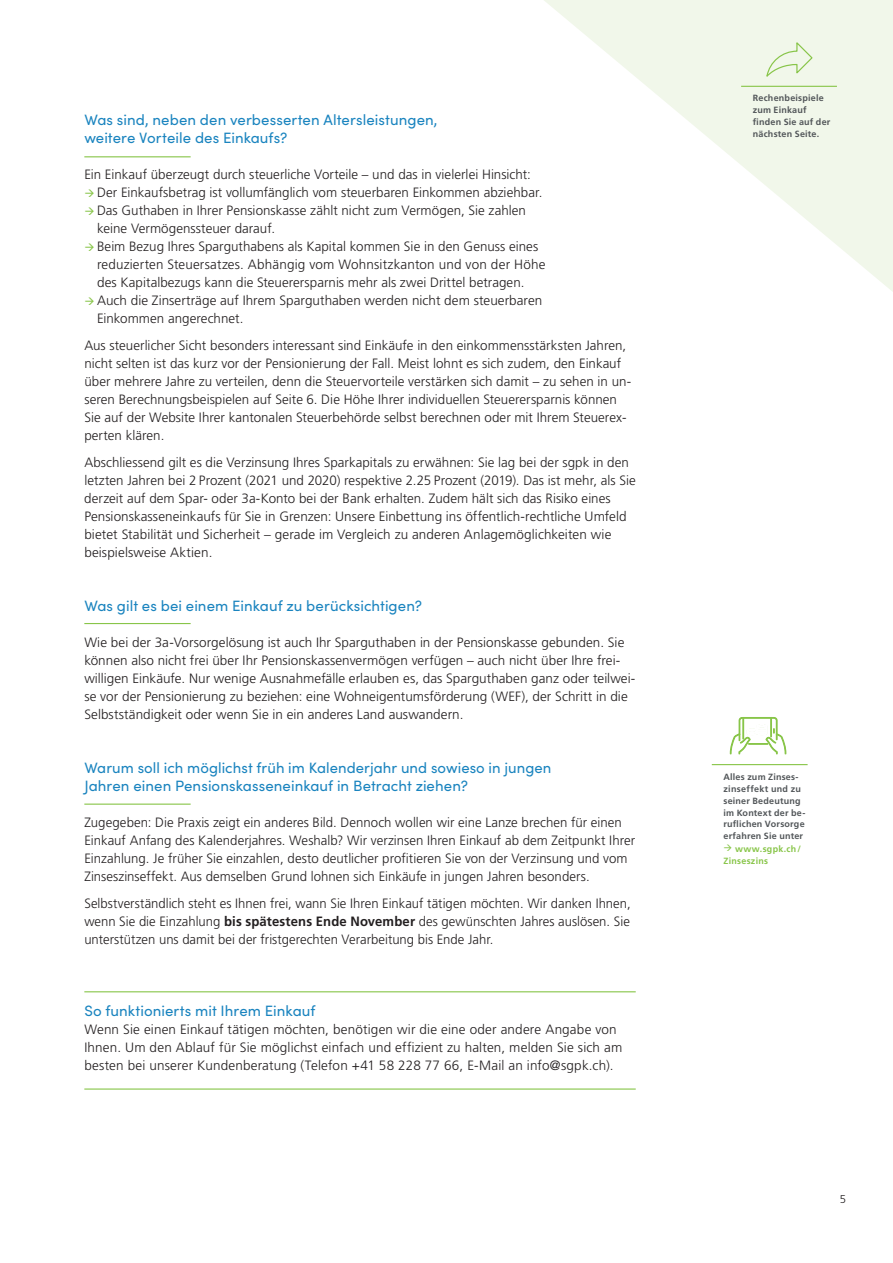
<style>
.page{position:relative;width:893px;height:1263px;background:#fff}
.page>*{position:absolute;margin:0;border:0;box-sizing:border-box;transform-origin:0 0}
.t1{font:15px/18px "Sofia Pro";letter-spacing:.005em;color:#1a84bf}
.t2{font:300 13.5px/18px "Frutiger LT Pro";letter-spacing:.005em;color:#231f20}
.t3{font:300 11.25px "Frutiger LT Pro";color:#231f20}
.t4{font:700 9px/12px "Frutiger LT Pro";letter-spacing:.025em;color:#525659}
.t5{font:700 9px/12px "Frutiger LT Pro";letter-spacing:.035em;color:#88c549}
.s1{color:#88c549}
.s2{font-weight:700}
</style>
<div class="page">
<hr style="left:712px;top:764px;width:96px;height:1px;background:#88c549">
<svg style="left:730px;top:717px;width:56px;height:37px"></svg>
<hr style="left:84px;top:623px;width:107px;height:1px;background:#88c549">
<hr style="left:84px;top:991px;width:552px;height:1px;background:#88c549">
<hr style="left:84px;top:1088px;width:552px;height:1px;background:#88c549">
<hr style="left:84px;top:803px;width:107px;height:2px;background:#88c549">
<hr style="left:84px;top:156px;width:107px;height:1px;background:#88c549">
<svg style="left:544px;top:0;width:349px;height:292px"></svg>
<hr style="left:741px;top:86px;width:96px;height:1px;background:#88c549">
<svg style="left:765px;top:40px;width:49px;height:40px;background:#e8f2dc"></svg>
<p class="t1" style="left:84px;top:110px;width:355px">Was sind, neben den verbesserten Altersleistungen, weitere Vorteile des Einkaufs?</p>
<p class="t2" style="left:84px;top:165px;width:448px">Ein Einkauf überzeugt durch steuerliche Vorteile – und das in vielerlei Hinsicht:</p>
<p class="t2" style="left:84px;top:183px;width:460px"><span class="s1">→</span> Der Einkaufsbetrag ist vollumfänglich vom steuerbaren Einkommen abziehbar.</p>
<p class="t2" style="left:97px;top:201px;width:430px;text-indent:-13px"><span class="s1">→</span> Das Guthaben in Ihrer Pensionskasse zählt nicht zum Vermögen, Sie zahlen keine Vermögenssteuer darauf.</p>
<p class="t2" style="left:97px;top:237px;width:450px;text-indent:-13px"><span class="s1">→</span> Beim Bezug Ihres Sparguthabens als Kapital kommen Sie in den Genuss eines reduzierten Steuersatzes. Abhängig vom Wohnsitzkanton und von der Höhe des Kapitalbezugs kann die Steuerersparnis mehr als zwei Drittel betragen.</p>
<p class="t2" style="left:97px;top:291px;width:447px;text-indent:-13px"><span class="s1">→</span> Auch die Zinserträge auf Ihrem Sparguthaben werden nicht dem steuerbaren<br>Einkommen angerechnet.</p>
<p class="t2" style="left:84px;top:336px;width:548px">Aus steuerlicher Sicht besonders interessant sind Einkäufe in den einkommensstärksten Jahren, nicht selten ist das kurz vor der Pensionierung der Fall. Meist lohnt es sich zudem, den Einkauf über mehrere Jahre zu verteilen, denn die Steuervorteile verstärken sich damit – zu sehen in un&shy;seren Berechnungsbeispielen auf Seite 6. Die Höhe Ihrer individuellen Steuerersparnis können Sie auf der Website Ihrer kantonalen Steuerbehörde selbst berechnen oder mit Ihrem Steuerex&shy;perten klären.</p>
<p class="t2" style="left:84px;top:453px;width:553px">Abschliessend gilt es die Verzinsung Ihres Sparkapitals zu erwähnen: Sie lag bei der sgpk in den letzten Jahren bei 2 Prozent (2021 und 2020) respektive 2.25 Prozent (2019). Das ist mehr, als Sie derzeit auf dem Spar- oder 3a-Konto bei der Bank erhalten. Zudem hält sich das Risiko eines Pensionskasseneinkaufs für Sie in Grenzen: Unsere Einbettung ins öffentlich-rechtliche Umfeld bietet Stabilität und Sicherheit – gerade im Vergleich zu anderen Anlagemöglichkeiten wie beispielsweise Aktien.</p>
<p class="t1" style="left:84px;top:596px;width:339px">Was gilt es bei einem Einkauf zu berücksichtigen?</p>
<p class="t2" style="left:84px;top:633px;width:553px">Wie bei der 3a-Vorsorgelösung ist auch Ihr Sparguthaben in der Pensionskasse gebunden. Sie können also nicht frei über Ihr Pensionskassenvermögen verfügen – auch nicht über Ihre frei&shy;willigen Einkäufe. Nur wenige Ausnahmefälle erlauben es, das Sparguthaben ganz oder teilwei&shy;se vor der Pensionierung zu beziehen: eine Wohneigentumsförderung (WEF), der Schritt in die Selbstständigkeit oder wenn Sie in ein anderes Land auswandern.</p>
<p class="t1" style="left:84px;top:758px;width:469px">Warum soll ich möglichst früh im Kalenderjahr und sowieso in jungen<br>Jahren einen Pensionskasseneinkauf in Betracht ziehen?</p>
<p class="t2" style="left:84px;top:813px;width:552px">Zugegeben: Die Praxis zeigt ein anderes Bild. Dennoch wollen wir eine Lanze brechen für einen Einkauf Anfang des Kalenderjahres. Weshalb? Wir verzinsen Ihren Einkauf ab dem Zeitpunkt Ihrer Einzahlung. Je früher Sie einzahlen, desto deutlicher profitieren Sie von der Verzinsung und vom Zinseszinseffekt. Aus demselben Grund lohnen sich Einkäufe in jungen Jahren besonders.</p>
<p class="t2" style="left:84px;top:894px;width:548px;text-align:justify">Selbstverständlich steht es Ihnen frei, wann Sie Ihren Einkauf tätigen möchten. Wir danken Ihnen, wenn Sie die Einzahlung <span class="s2">bis spätestens Ende November</span> des gewünschten Jahres auslösen. Sie unterstützen uns damit bei der fristgerechten Verarbeitung bis Ende Jahr.</p>
<p class="t1" style="left:84px;top:1001px;width:233px">So funktionierts mit Ihrem Einkauf</p>
<p class="t2" style="left:84px;top:1020px;width:539px">Wenn Sie einen Einkauf tätigen möchten, benötigen wir die eine oder andere Angabe von<br>Ihnen. Um den Ablauf für Sie möglichst einfach und effizient zu halten, melden Sie sich am besten bei unserer Kundenberatung (Telefon +41 58 228 77 66, E-Mail an info@sgpk.ch).</p>
<p class="t4" style="left:753px;top:92px;width:79px">Rechenbeispiele zum Einkauf finden Sie auf der nächsten Seite.</p>
<p class="t4" style="left:723px;top:770px;width:83px">Alles zum Zinses&shy;zinseffekt und zu seiner Bedeutung im Kontext der be&shy;ruflichen Vorsorge erfahren Sie unter</p>
<p class="t5" style="left:723px;top:842px;width:79px">→ www.sgpk.ch/<br>Zinseszins</p>
<p class="t3" style="left:840px;top:1193px;width:8px">5</p>
</div>
